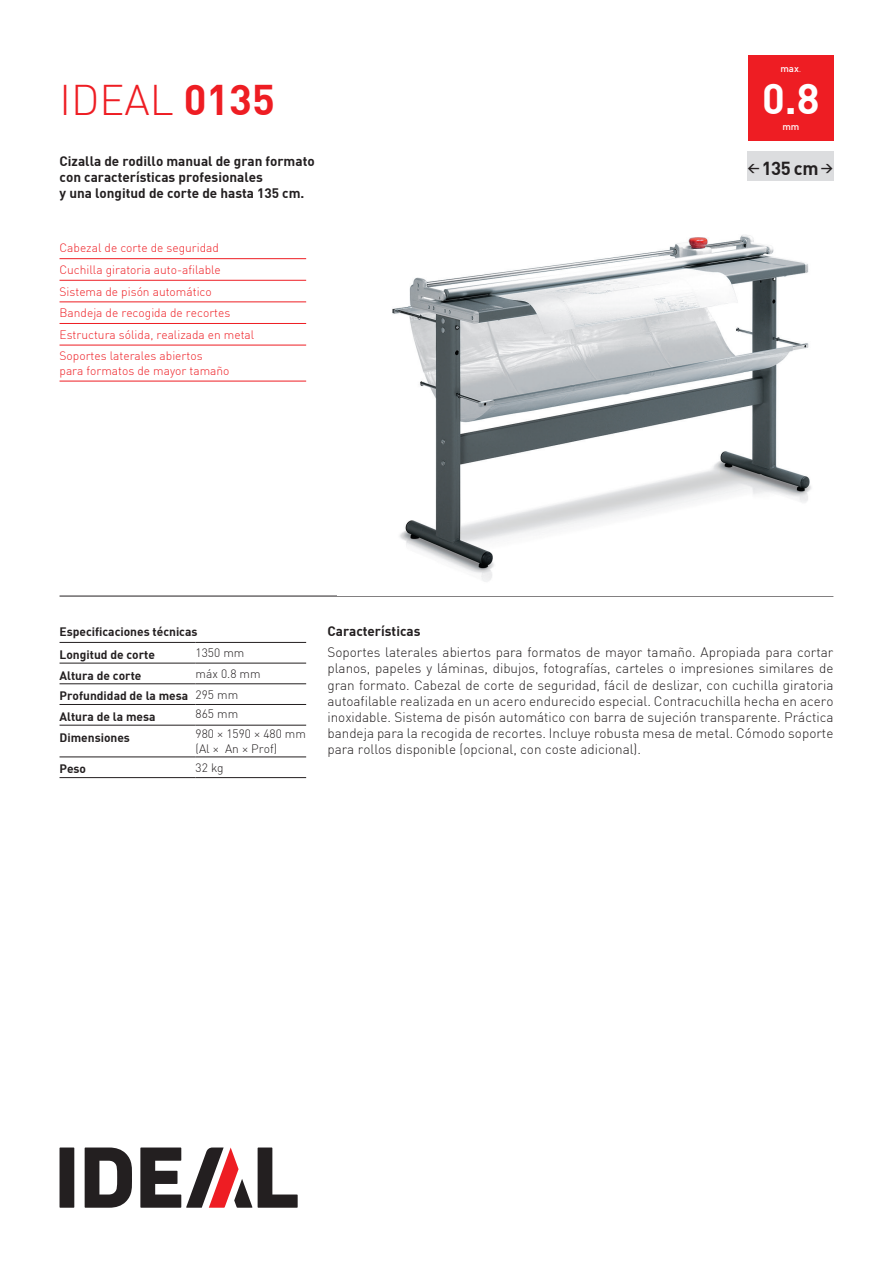
<style>
.page{position:relative;width:893px;height:1263px;background:#fff}
.page>*{position:absolute;margin:0;border:0;box-sizing:border-box;transform-origin:0 0}
.t1{font:300 42px "DIN";color:#ee1d23}
.t2{font:42px "DIN Bold";color:#fff}
.t3{font:18.45px "DIN Bold";color:#231f20}
.t4{font:300 13.5px/16.2px "DIN";color:#231f20;text-align:justify}
.Subtítulo{font:13.5px/16.2px "DIN Bold";color:#231f20}
.Titulo_caracteristic{font:13.5px "DIN Bold";color:#231f20}
.Texto_celda_azul{font:300 12px/14.4px "DIN";color:#ee1d23}
.Texto_celda_negra{font:12px "DIN Bold";color:#231f20}
.Texto_celda_negra-2{font:300 12px/14.4px "DIN";color:#231f20}
.Titulo_2{font:12px "DIN Bold";color:#231f20}
.t5{font:500 9.75px "DIN";color:#fff}
.s1{font-family:"DIN Bold";font-weight:400}
.s2{font-weight:300}
</style>
<div class="page">
<div style="left:60px;top:1147px;width:14px;height:61px;background:#231f20"></div>
<svg style="left:258px;top:1147px;width:40px;height:61px"></svg>
<svg style="left:85px;top:1147px;width:47px;height:61px"></svg>
<svg style="left:140px;top:1147px;width:112px;height:61px"></svg>
<hr style="left:60px;top:596px;width:773px;height:1px;background:#231f20">
<img style="left:392px;top:235px;width:419px;height:347px">
<div style="left:747px;top:151px;width:86px;height:30px;background:#dcdddf"></div>
<div style="left:748px;top:55px;width:85px;height:85px;background:#ee1d23"></div>
<hr style="left:60px;top:258px;width:246px;height:1px;background:#ee1d23">
<hr style="left:60px;top:280px;width:246px;height:1px;background:#ee1d23">
<hr style="left:60px;top:323px;width:246px;height:1px;background:#ee1d23">
<hr style="left:60px;top:345px;width:246px;height:1px;background:#ee1d23">
<hr style="left:60px;top:381px;width:246px;height:1px;background:#ee1d23">
<hr style="left:60px;top:302px;width:246px;height:1px;background:#ee1d23">
<hr style="left:60px;top:642px;width:136px;height:1px;background:#231f20">
<hr style="left:196px;top:642px;width:110px;height:1px;background:#231f20">
<hr style="left:60px;top:663px;width:136px;height:1px;background:#231f20">
<hr style="left:196px;top:663px;width:110px;height:1px;background:#231f20">
<hr style="left:60px;top:683px;width:136px;height:1px;background:#231f20">
<hr style="left:196px;top:683px;width:110px;height:1px;background:#231f20">
<hr style="left:60px;top:704px;width:136px;height:1px;background:#231f20">
<hr style="left:196px;top:704px;width:110px;height:1px;background:#231f20">
<hr style="left:60px;top:725px;width:136px;height:1px;background:#231f20">
<hr style="left:196px;top:725px;width:110px;height:1px;background:#231f20">
<hr style="left:60px;top:757px;width:136px;height:1px;background:#231f20">
<hr style="left:196px;top:757px;width:110px;height:1px;background:#231f20">
<hr style="left:60px;top:777px;width:136px;height:1px;background:#231f20">
<hr style="left:196px;top:777px;width:110px;height:1px;background:#231f20">
<h1 class="t1" style="left:60px;top:74px;width:217px">IDEAL <span class="s1">0135</span></h1>
<p class="Subtítulo" style="left:60px;top:152px;width:257px">Cizalla de rodillo manual de gran formato con características profesionales<br>y una longitud de corte de hasta 135 cm.</p>
<p class="Texto_celda_azul" style="left:60px;top:241px;width:161px">Cabezal de corte de seguridad</p>
<p class="Texto_celda_azul" style="left:60px;top:262px;width:163px">Cuchilla giratoria auto-afilable</p>
<p class="Texto_celda_azul" style="left:60px;top:284px;width:154px">Sistema de pisón automático</p>
<p class="Texto_celda_azul" style="left:60px;top:305px;width:172px">Bandeja de recogida de recortes</p>
<p class="Texto_celda_azul" style="left:60px;top:327px;width:196px">Estructura sólida, realizada en metal</p>
<p class="Texto_celda_azul" style="left:60px;top:349px;width:172px">Soportes laterales abiertos para formatos de mayor tamaño</p>
<p class="t5" style="left:780px;top:63px;width:23px">max<span class="s2">.</span></p>
<p class="t2" style="left:762px;top:72px;width:59px">0.8</p>
<p class="t5" style="left:782px;top:121px;width:19px">mm</p>
<p class="t3" style="left:747px;top:156px;width:87px"><sup>&lt;</sup> 135 cm <sup>&gt;</sup></p>
<p class="Titulo_2" style="left:60px;top:624px;width:139px">Especificaciones técnicas</p>
<p class="Texto_celda_negra" style="left:60px;top:647px;width:97px">Longitud de corte</p>
<p class="Texto_celda_negra-2" style="left:196px;top:645px;width:50px">1350 mm</p>
<p class="Texto_celda_negra" style="left:60px;top:667px;width:83px">Altura de corte</p>
<p class="Texto_celda_negra-2" style="left:196px;top:666px;width:67px">máx 0.8 mm</p>
<p class="Texto_celda_negra" style="left:60px;top:688px;width:130px">Profundidad de la mesa</p>
<p class="Texto_celda_negra-2" style="left:196px;top:687px;width:44px">295 mm</p>
<p class="Texto_celda_negra" style="left:60px;top:709px;width:97px">Altura de la mesa</p>
<p class="Texto_celda_negra-2" style="left:196px;top:706px;width:44px">865 mm</p>
<p class="Texto_celda_negra" style="left:60px;top:729px;width:72px">Dimensiones</p>
<p class="Texto_celda_negra-2" style="left:196px;top:727px;width:112px">980 × 1590 × 480 mm (Al × An × Prof)</p>
<p class="Texto_celda_negra" style="left:60px;top:761px;width:28px">Peso</p>
<p class="Texto_celda_negra-2" style="left:196px;top:760px;width:30px">32 kg</p>
<p class="Titulo_caracteristic" style="left:327px;top:622px;width:95px">Características</p>
<p class="t4" style="left:327px;top:644px;width:507px">Soportes laterales abiertos para formatos de mayor tamaño. Apropiada para cortar planos, papeles y láminas, dibujos, fotografías, carteles o impresiones similares de gran formato. Cabezal de corte de seguridad, fácil de deslizar, con cuchilla giratoria autoafilable realizada en un acero endurecido especial. Contracuchilla hecha en acero inoxidable. Sistema de pisón automático con barra de sujeción transparente. Práctica bandeja para la recogida de recortes. Incluye robusta mesa de metal. Cómodo soporte para rollos disponible (opcional, con coste adicional).</p>
</div>
